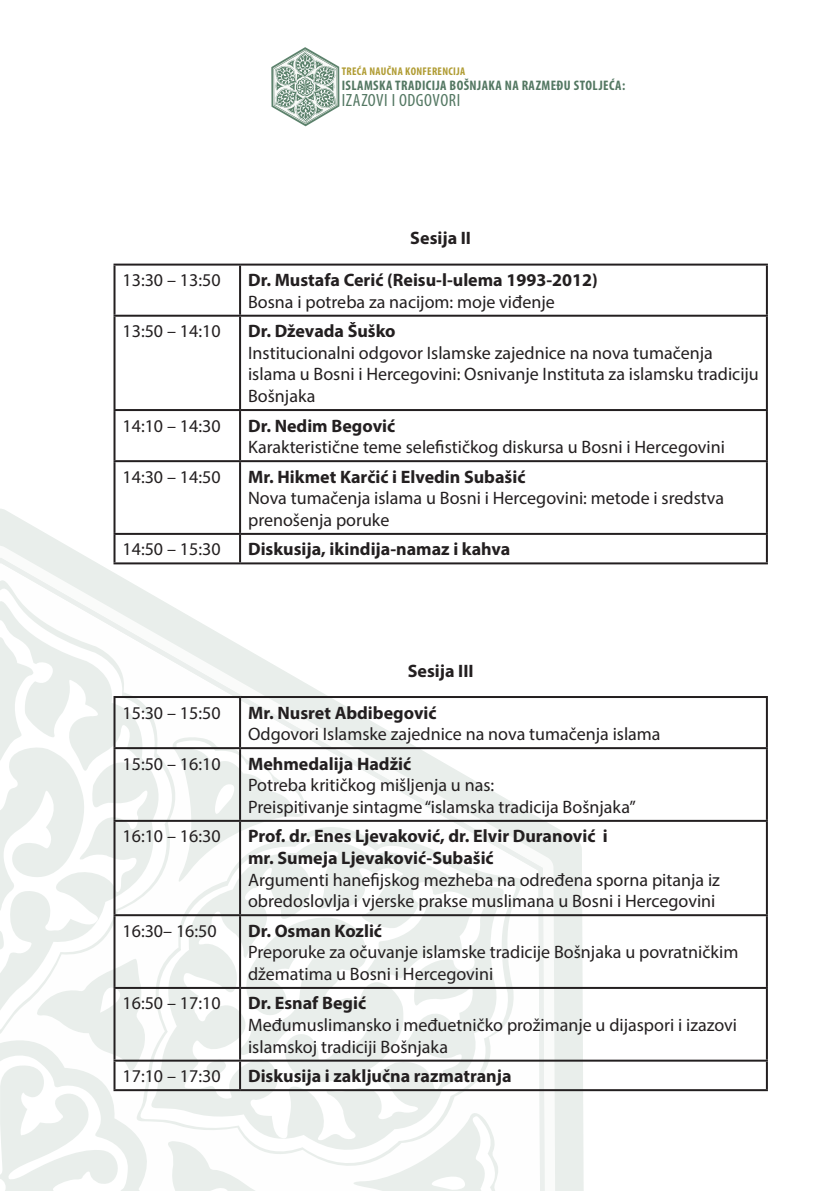
<style>
.page{position:relative;width:840px;height:1191px;background:#fff}
.page>*{position:absolute;margin:0;border:0;box-sizing:border-box;transform-origin:0 0}
.t1{font:18px/21.6px "Myriad Pro";color:#231f20}
.t2{font:700 18px "Myriad Pro";color:#231f20}
.t3{font:condensed 17.8px "Myriad Pro";letter-spacing:.03em;color:#537762}
.t4{font:700 condensed 13.8px "Myriad Pro";letter-spacing:.03em;color:#537762}
.t5{font:700 condensed 11.2px "Myriad Pro";letter-spacing:.03em;color:#b09c33}
</style>
<div class="page">
<svg style="left:0;top:508px;width:585px;height:683px"></svg>
<svg style="left:0;top:545px;width:556px;height:646px"></svg>
<svg style="left:0;top:558px;width:545px;height:633px"></svg>
<svg style="left:0;top:569px;width:186px;height:44px"></svg>
<svg style="left:0;top:582px;width:172px;height:31px"></svg>
<svg style="left:307px;top:807px;width:226px;height:382px"></svg>
<svg style="left:307px;top:814px;width:220px;height:372px"></svg>
<svg style="left:307px;top:822px;width:207px;height:349px"></svg>
<svg style="left:307px;top:850px;width:183px;height:48px;fill:#e9eeeb"></svg>
<svg style="left:307px;top:898px;width:187px;height:244px;fill:#e9eeeb"></svg>
<svg style="left:341px;top:1109px;width:163px;height:82px"></svg>
<svg style="left:0;top:613px;width:307px;height:578px"></svg>
<svg style="left:271px;top:47px;width:68px;height:79px"></svg>
<hr style="left:113px;top:263px;width:127px;height:2px;background:#231f20">
<hr style="left:113px;top:265px;width:2px;height:50px;background:#231f20">
<hr style="left:240px;top:263px;width:527px;height:2px;background:#231f20">
<hr style="left:239px;top:265px;width:2px;height:50px;background:#231f20">
<hr style="left:765px;top:265px;width:2px;height:50px;background:#231f20">
<hr style="left:113px;top:315px;width:127px;height:2px;background:#231f20">
<hr style="left:113px;top:317px;width:2px;height:92px;background:#231f20">
<hr style="left:240px;top:315px;width:527px;height:2px;background:#231f20">
<hr style="left:239px;top:317px;width:2px;height:92px;background:#231f20">
<hr style="left:765px;top:317px;width:2px;height:92px;background:#231f20">
<hr style="left:113px;top:409px;width:127px;height:2px;background:#231f20">
<hr style="left:113px;top:411px;width:2px;height:49px;background:#231f20">
<hr style="left:240px;top:409px;width:527px;height:2px;background:#231f20">
<hr style="left:239px;top:411px;width:2px;height:49px;background:#231f20">
<hr style="left:765px;top:411px;width:2px;height:49px;background:#231f20">
<hr style="left:113px;top:460px;width:127px;height:2px;background:#231f20">
<hr style="left:113px;top:462px;width:2px;height:71px;background:#231f20">
<hr style="left:240px;top:460px;width:527px;height:2px;background:#231f20">
<hr style="left:239px;top:462px;width:2px;height:71px;background:#231f20">
<hr style="left:765px;top:462px;width:2px;height:71px;background:#231f20">
<hr style="left:113px;top:533px;width:127px;height:2px;background:#231f20">
<hr style="left:113px;top:535px;width:2px;height:27px;background:#231f20">
<hr style="left:240px;top:533px;width:527px;height:2px;background:#231f20">
<hr style="left:239px;top:535px;width:2px;height:27px;background:#231f20">
<hr style="left:765px;top:535px;width:2px;height:27px;background:#231f20">
<hr style="left:113px;top:562px;width:127px;height:2px;background:#231f20">
<hr style="left:240px;top:562px;width:527px;height:2px;background:#231f20">
<hr style="left:113px;top:696px;width:127px;height:2px;background:#231f20">
<hr style="left:113px;top:698px;width:2px;height:49px;background:#231f20">
<hr style="left:240px;top:696px;width:527px;height:2px;background:#231f20">
<hr style="left:239px;top:698px;width:2px;height:49px;background:#231f20">
<hr style="left:765px;top:698px;width:2px;height:49px;background:#231f20">
<hr style="left:113px;top:747px;width:127px;height:2px;background:#231f20">
<hr style="left:113px;top:749px;width:2px;height:71px;background:#231f20">
<hr style="left:240px;top:747px;width:527px;height:2px;background:#231f20">
<hr style="left:239px;top:749px;width:2px;height:71px;background:#231f20">
<hr style="left:765px;top:749px;width:2px;height:71px;background:#231f20">
<hr style="left:113px;top:820px;width:127px;height:2px;background:#231f20">
<hr style="left:113px;top:822px;width:2px;height:92px;background:#231f20">
<hr style="left:240px;top:820px;width:527px;height:2px;background:#231f20">
<hr style="left:239px;top:822px;width:2px;height:92px;background:#231f20">
<hr style="left:765px;top:822px;width:2px;height:92px;background:#231f20">
<hr style="left:113px;top:914px;width:127px;height:2px;background:#231f20">
<hr style="left:113px;top:916px;width:2px;height:71px;background:#231f20">
<hr style="left:240px;top:914px;width:527px;height:2px;background:#231f20">
<hr style="left:239px;top:916px;width:2px;height:71px;background:#231f20">
<hr style="left:765px;top:916px;width:2px;height:71px;background:#231f20">
<hr style="left:113px;top:987px;width:127px;height:2px;background:#231f20">
<hr style="left:113px;top:989px;width:2px;height:70px;background:#231f20">
<hr style="left:240px;top:987px;width:527px;height:2px;background:#231f20">
<hr style="left:239px;top:989px;width:2px;height:70px;background:#231f20">
<hr style="left:765px;top:989px;width:2px;height:70px;background:#231f20">
<hr style="left:113px;top:1059px;width:127px;height:2px;background:#231f20">
<hr style="left:113px;top:1061px;width:2px;height:28px;background:#231f20">
<hr style="left:240px;top:1059px;width:527px;height:2px;background:#231f20">
<hr style="left:239px;top:1061px;width:2px;height:28px;background:#231f20">
<hr style="left:765px;top:1061px;width:2px;height:28px;background:#231f20">
<hr style="left:113px;top:1089px;width:127px;height:2px;background:#231f20">
<hr style="left:240px;top:1089px;width:527px;height:2px;background:#231f20">
<p class="t5" style="left:341px;top:64px;width:125px">TREĆA NAUČNA KONFERENCIJA</p>
<p class="t4" style="left:341px;top:76px;width:285px">ISLAMSKA TRADICIJA BOŠNJAKA NA RAZMEĐU STOLJEĆA:</p>
<p class="t3" style="left:341px;top:89px;width:120px">IZAZOVI I ODGOVORI</p>
<p class="t2" style="left:410px;top:226px;width:62px">Sesija II</p>
<p class="t1" style="left:122px;top:269px;width:99px">13:30 – 13:50</p>
<p class="t2" style="left:248px;top:268px;width:351px">Dr. Mustafa Cerić (Reisu-l-ulema 1993-2012)</p>
<p class="t1" style="left:248px;top:290px;width:308px">Bosna i potreba za nacijom: moje viđenje</p>
<p class="t1" style="left:122px;top:320px;width:99px">13:50 – 14:10</p>
<p class="t2" style="left:248px;top:319px;width:149px">Dr. Dževada Šuško</p>
<p class="t1" style="left:248px;top:342px;width:512px">Institucionalni odgovor Islamske zajednice na nova tumačenja islama u Bosni i Hercegovini: Osnivanje Instituta za islamsku tradiciju<br>Bošnjaka</p>
<p class="t1" style="left:122px;top:414px;width:99px">14:10 – 14:30</p>
<p class="t2" style="left:248px;top:414px;width:149px">Dr. Nedim Begović</p>
<p class="t1" style="left:248px;top:436px;width:478px">Karakteristične teme selefističkog diskursa u Bosni i Hercegovini</p>
<p class="t1" style="left:122px;top:465px;width:99px">14:30 – 14:50</p>
<p class="t2" style="left:248px;top:465px;width:279px">Mr. Hikmet Karčić i Elvedin Subašić</p>
<p class="t1" style="left:248px;top:487px;width:477px">Nova tumačenja islama u Bosni i Hercegovini: metode i sredstva prenošenja poruke</p>
<p class="t1" style="left:122px;top:538px;width:99px">14:50 – 15:30</p>
<p class="t2" style="left:248px;top:537px;width:264px">Diskusija, ikindija-namaz i kahva</p>
<p class="t2" style="left:407px;top:659px;width:67px">Sesija III</p>
<p class="t1" style="left:122px;top:701px;width:99px">15:30 – 15:50</p>
<p class="t2" style="left:248px;top:700px;width:190px">Mr. Nusret Abdibegović</p>
<p class="t1" style="left:248px;top:723px;width:414px">Odgovori Islamske zajednice na nova tumačenja islama</p>
<p class="t1" style="left:122px;top:752px;width:99px">15:50 – 16:10</p>
<p class="t2" style="left:248px;top:752px;width:164px">Mehmedalija Hadžić</p>
<p class="t1" style="left:248px;top:774px;width:247px">Potreba kritičkog mišljenja u nas:</p>
<p class="t1" style="left:248px;top:795px;width:389px">Preispitivanje sintagme “islamska tradicija Bošnjaka”</p>
<p class="t1" style="left:122px;top:825px;width:99px">16:10 – 16:30</p>
<p class="t2" style="left:248px;top:824px;width:361px">Prof. dr. Enes Ljevaković, dr. Elvir Duranović i</p>
<p class="t2" style="left:248px;top:846px;width:247px">mr. Sumeja Ljevaković-Subašić</p>
<p class="t1" style="left:248px;top:868px;width:473px">Argumenti hanefijskog mezheba na određena sporna pitanja iz obredoslovlja i vjerske prakse muslimana u Bosni i Hercegovini</p>
<p class="t1" style="left:122px;top:919px;width:96px">16:30– 16:50</p>
<p class="t2" style="left:248px;top:919px;width:135px">Dr. Osman Kozlić</p>
<p class="t1" style="left:248px;top:941px;width:491px">Preporuke za očuvanje islamske tradicije Bošnjaka u povratničkim džematima u Bosni i Hercegovini</p>
<p class="t1" style="left:122px;top:992px;width:99px">16:50 – 17:10</p>
<p class="t2" style="left:248px;top:991px;width:119px">Dr. Esnaf Begić</p>
<p class="t1" style="left:248px;top:1014px;width:490px">Međumuslimansko i međuetničko prožimanje u dijaspori i izazovi islamskoj tradiciji Bošnjaka</p>
<p class="t1" style="left:122px;top:1065px;width:99px">17:10 – 17:30</p>
<p class="t2" style="left:248px;top:1064px;width:265px">Diskusija i zaključna razmatranja</p>
</div>
